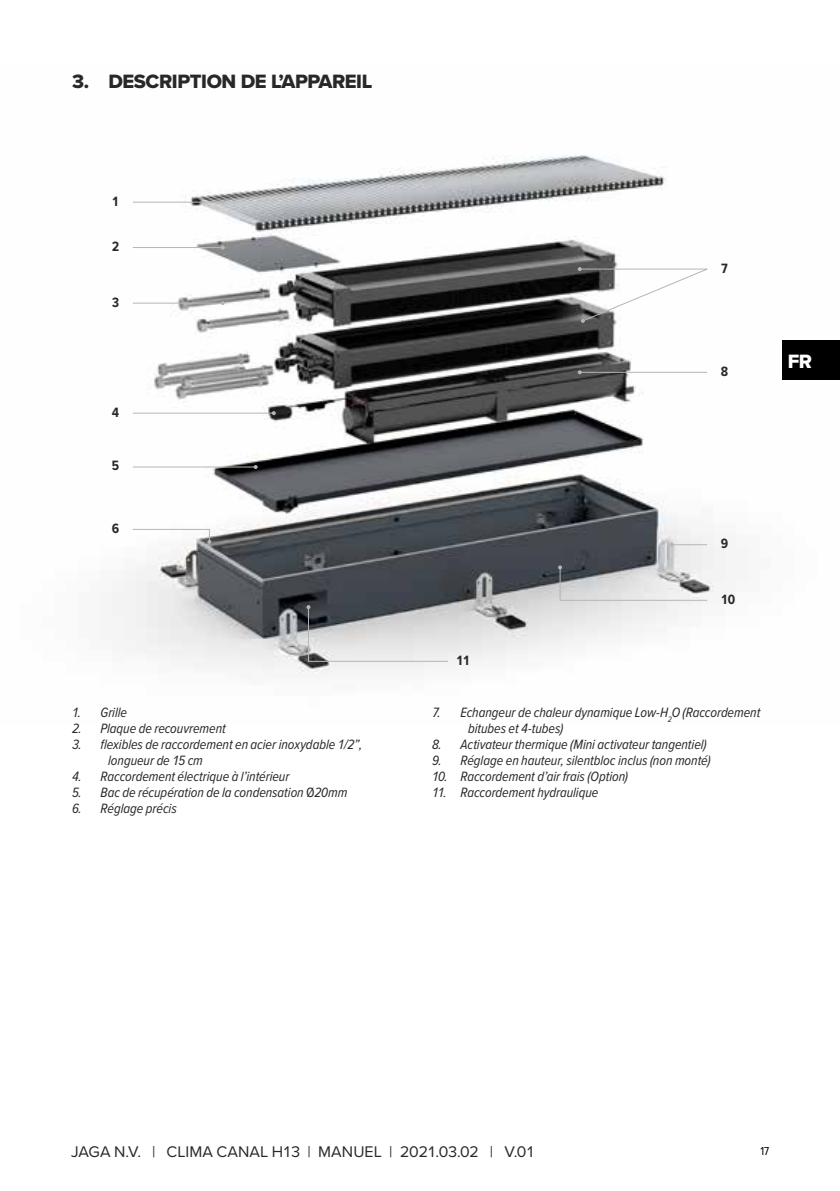
<style>
.page{position:relative;width:840px;height:1191px;background:#fff}
.page>*{position:absolute;margin:0;border:0;box-sizing:border-box;transform-origin:0 0}
.t1{font:20px "Proxima Nova Extrabld";letter-spacing:-.02em;color:#282827}
.t2{font:20px "Proxima Nova Extrabld";color:#fff}
.t3{font:16px "Proxima Nova";letter-spacing:.005em;color:#282827}
.t4{font:italic 14px/16px "Proxima Nova Cond";letter-spacing:-.005em;color:#282827}
.t5{font:700 14px "Proxima Nova Cond";color:#282827}
.t6{font:12px "Proxima Nova Cond";color:#000}
.s1{font-family:"Proxima Nova";font-style:normal}
</style>
<div class="page">
<img style="left:112px;top:155px;width:613px;height:519px">
<hr style="left:133px;top:202px;width:90px;height:1px;background:#b7b6b6">
<svg style="left:221px;top:200px;width:4px;height:4px"></svg>
<svg style="left:577px;top:267px;width:134px;height:56px"></svg>
<hr style="left:579px;top:372px;width:127px;height:1px;background:#b7b6b6">
<svg style="left:577px;top:370px;width:4px;height:4px"></svg>
<hr style="left:671px;top:544px;width:35px;height:1px;background:#b7b6b6">
<svg style="left:669px;top:543px;width:4px;height:4px"></svg>
<svg style="left:557px;top:565px;width:150px;height:36px;background:#bcbdbf"></svg>
<svg style="left:306px;top:605px;width:143px;height:57px;background:#b8b9ba"></svg>
<hr style="left:133px;top:247px;width:90px;height:1px;background:#b7b6b6">
<svg style="left:221px;top:245px;width:4px;height:4px"></svg>
<hr style="left:133px;top:303px;width:90px;height:1px;background:#b7b6b6">
<svg style="left:221px;top:301px;width:4px;height:4px"></svg>
<hr style="left:133px;top:412px;width:141px;height:1px;background:#b7b6b6">
<svg style="left:272px;top:411px;width:4px;height:4px"></svg>
<hr style="left:133px;top:466px;width:122px;height:1px;background:#b7b6b6">
<svg style="left:253px;top:465px;width:4px;height:4px"></svg>
<svg style="left:132px;top:528px;width:79px;height:16px"></svg>
<div style="left:781px;top:340px;width:58px;height:40px;background:#000"></div>
<h1 class="t1" style="left:72px;top:66px;width:301px">3. DESCRIPTION DE L’APPAREIL</h1>
<p class="t5" style="left:112px;top:191px;width:9px">1</p>
<p class="t5" style="left:112px;top:236px;width:9px">2</p>
<p class="t5" style="left:112px;top:291px;width:9px">3</p>
<p class="t5" style="left:112px;top:401px;width:9px">4</p>
<p class="t5" style="left:112px;top:455px;width:9px">5</p>
<p class="t5" style="left:112px;top:518px;width:9px">6</p>
<p class="t4" style="left:72px;top:704px;width:57px">1. Grille</p>
<p class="t4" style="left:72px;top:720px;width:155px">2. Plaque de recouvrement</p>
<p class="t4" style="left:108px;top:736px;width:256px;text-indent:-36px">3. flexibles de raccordement en acier inoxydable 1/2”, longueur de 15 cm</p>
<p class="t4" style="left:72px;top:768px;width:219px">4. Raccordement électrique à l’intérieur</p>
<p class="t4" style="left:72px;top:784px;width:276px">5. Bac de récupération de la condensation <span class="s1">0</span>20mm</p>
<p class="t4" style="left:72px;top:800px;width:106px">6. Réglage précis</p>
<p class="t5" style="left:720px;top:257px;width:9px">7</p>
<p class="t5" style="left:720px;top:361px;width:9px">8</p>
<h1 class="t2" style="left:787px;top:346px;width:26px">FR</h1>
<p class="t5" style="left:720px;top:533px;width:9px">9</p>
<p class="t5" style="left:456px;top:650px;width:15px">11</p>
<p class="t5" style="left:720px;top:589px;width:16px">10</p>
<p class="t4" style="left:468px;top:704px;width:294px;text-indent:-36px">7. Echangeur de chaleur dynamique Low-H<sub>2</sub>O (Raccordement bitubes et 4-tubes)</p>
<p class="t4" style="left:432px;top:736px;width:276px">8. Activateur thermique (Mini activateur tangentiel)</p>
<p class="t4" style="left:432px;top:752px;width:280px">9. Réglage en hauteur, silentbloc inclus (non monté)</p>
<p class="t4" style="left:432px;top:768px;width:197px">10. Raccordement d’air frais (Option)</p>
<p class="t4" style="left:432px;top:784px;width:168px">11. Raccordement hydraulique</p>
<p class="t3" style="left:71px;top:1139px;width:465px">JAGA N.V. | CLIMA CANAL H13 | MANUEL | 2021.03.02 | V.01</p>
<p class="t6" style="left:760px;top:1142px;width:10px">17</p>
</div>
